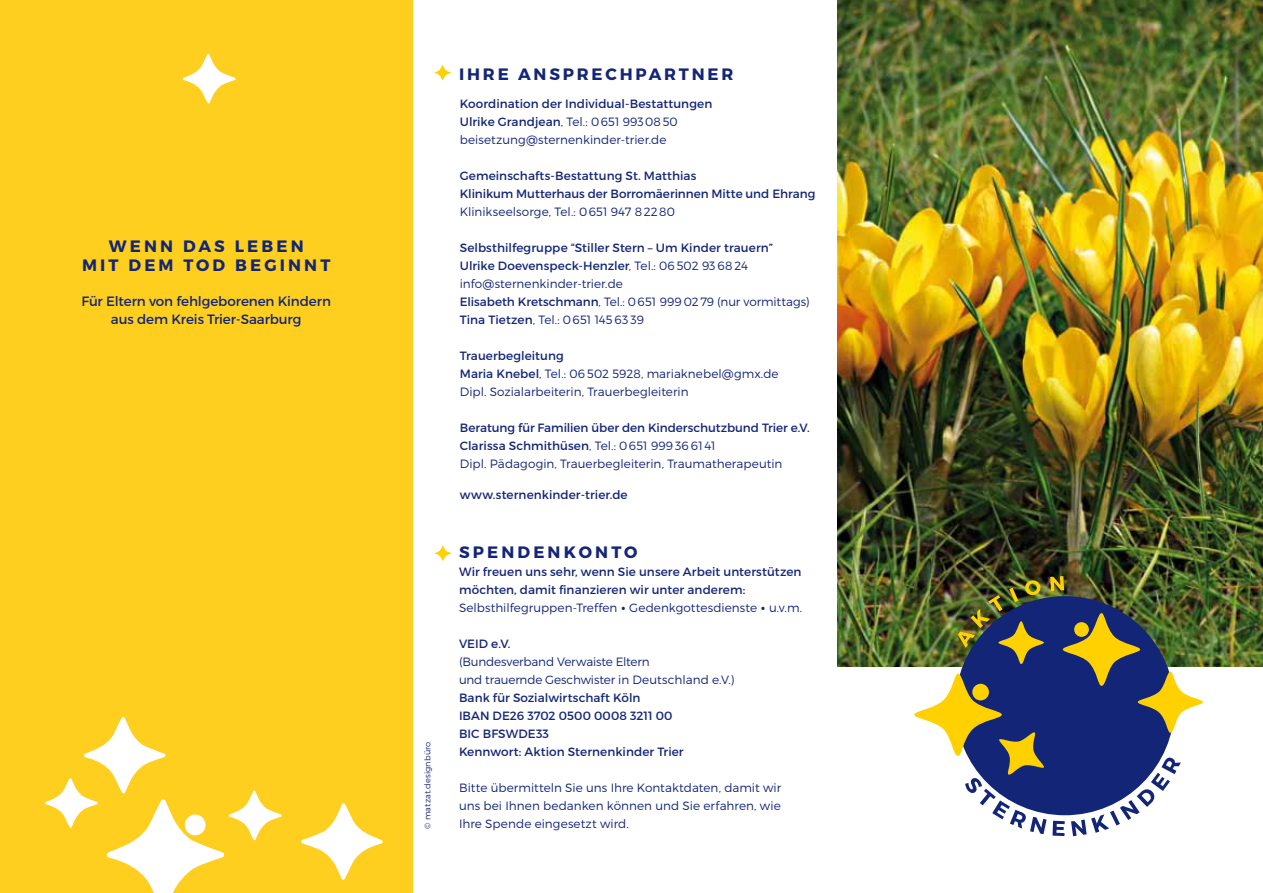
<style>
.page{position:relative;width:1263px;height:893px;background:#fff}
.page>*{position:absolute;margin:0;border:0;box-sizing:border-box;transform-origin:0 0}
.t1{font:700 16.5px/19.8px "Montserrat";letter-spacing:.19em;color:#132577;text-align:center}
.t2{font:700 16.5px "Montserrat";letter-spacing:.17em;color:#132577}
.t3{font:13.5px/18px "Montserrat";letter-spacing:-.01em;color:#132577;text-align:center}
.t4{font:12px/18px "Montserrat";letter-spacing:.005em;color:#132577}
.t5{font:300 12px/18px "Montserrat";color:#132577}
.t6{font:300 8.25px "Montserrat";letter-spacing:.015em;color:#132577}
.s1{font-weight:300}
.s2{font-weight:400}
.s3{font-weight:300;font-size:21px}
</style>
<div class="page">
<img style="left:838px;top:0;width:425px;height:666px">
<div style="left:0;top:0;width:412px;height:893px;background:#ffcf1f"></div>
<svg style="left:301px;top:803px;width:82px;height:77px"></svg>
<svg style="left:183px;top:54px;width:53px;height:50px"></svg>
<svg style="left:45px;top:717px;width:237px;height:176px"></svg>
<div style="left:185px;top:815px;width:20px;height:20px;background:#fff;border-radius:50%"></div>
<img style="left:914px;top:576px;width:289px;height:260px">
<svg style="left:435px;top:65px;width:16px;height:15px"></svg>
<svg style="left:435px;top:546px;width:16px;height:15px"></svg>
<h1 class="t1" style="left:82px;top:236px;width:250px">WENN DAS LEBEN<br>MI T DEM TOD BEGI NNT</h1>
<p class="t3" style="left:82px;top:292px;width:251px">Für Eltern von fehlgeborenen Kindern aus dem Kreis Trier-Saarburg</p>
<p class="t6" style="left:422px;top:829px;width:89px;rotate:-90deg">© matzat.designbüro</p>
<h1 class="t2" style="left:459px;top:64px;width:276px">IHRE ANSPRECHPARTNER</h1>
<p class="t4" style="left:460px;top:95px;width:254px">Koordination der Individual-Bestattungen<br>Ulrike Grandjean<span class="s1">, Tel.: 0651 99308 50 beisetzung@sternenkinder-trier.de</span></p>
<p class="t4" style="left:460px;top:167px;width:357px">Gemeinschafts-Bestattung St. Matthias<br>Klinikum Mutterhaus der Borromäerinnen Mitte und Ehrang</p>
<p class="t5" style="left:460px;top:203px;width:217px">Klinikseelsorge, Tel.: 0651 947 8 2280</p>
<p class="t4" style="left:460px;top:239px;width:351px">Selbsthilfegruppe “Stiller Stern – Um Kinder trauern” Ulrike Doevenspeck-Henzler<span class="s1">, Tel.: 06 502 93 68 24 info@sternenkinder-trier.de<br></span>Elisabeth Kretschmann<span class="s1">, Tel.: 0651 999 02 79 (nur vormittags)<br></span>Tina Tietzen<span class="s1">, Tel.: 0651 145 63 39</span></p>
<p class="t5" style="left:460px;top:347px;width:320px"><span class="s2">Trauerbegleitung<br>Maria Knebel</span>, Tel.: 06 502 5928, mariaknebel@gmx.de<br>Dipl. Sozialarbeiterin, Trauerbegleiterin</p>
<p class="t4" style="left:460px;top:419px;width:351px">Beratung für Familien über den Kinderschutzbund Trier e.V.<br>Clarissa Schmithüsen<span class="s1">, Tel.: 0651 999 36 61 41<br>Dipl. Pädagogin, Trauerbegleiterin, Traumatherapeutin</span></p>
<p class="t4" style="left:460px;top:486px;width:169px">www.sternenkinder-trier.de</p>
<h1 class="t1" style="left:459px;top:542px;width:180px">SPENDENKONTO</h1>
<p class="t4" style="left:459px;top:563px;width:345px">Wir freuen uns sehr, wenn Sie unsere Arbeit unterstützen möchten, damit finanzieren wir unter anderem:<br><span class="s1">Selbsthilfegruppen-Treffen</span> <span class="s3">•</span> <span class="s1">Gedenkgottesdienste</span> <span class="s3">•</span> <span class="s1">u.v.m.</span></p>
<p class="t4" style="left:459px;top:635px;width:53px">VEID e.V.</p>
<p class="t5" style="left:459px;top:653px;width:277px">(Bundesverband Verwaiste Eltern<br>und trauernde Geschwister in Deutschland e.V.)</p>
<p class="t4" style="left:459px;top:689px;width:226px">Bank für Sozialwirtschaft Köln<br>IBAN DE26 3702 0500 0008 3211 00<br>BIC BFSWDE33<br>Kennwort: Aktion Sternenkinder Trier</p>
<p class="t5" style="left:459px;top:779px;width:324px;text-align:justify">Bitte übermitteln Sie uns Ihre Kontaktdaten, damit wir uns bei Ihnen bedanken können und Sie erfahren, wie Ihre Spende eingesetzt wird.</p>
</div>
